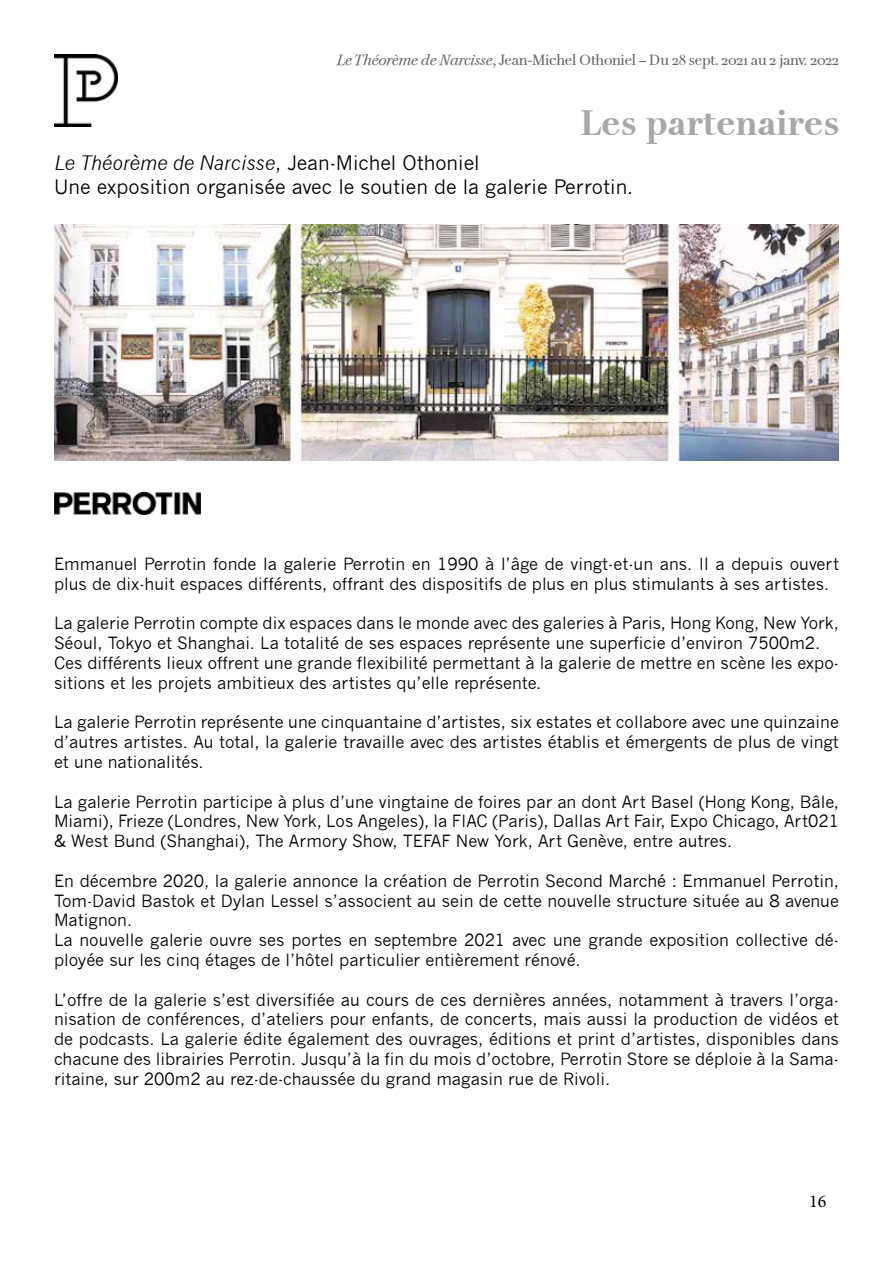
<style>
.page{position:relative;width:893px;height:1263px;background:#fff}
.page>*{position:absolute;margin:0;border:0;box-sizing:border-box;transform-origin:0 0}
.t1{font:700 36px "Petit Palais";color:#a8a8a7}
.t2{font:19.5px/23.4px "News Gothic";color:#000}
.t3{font:18px "Minion Pro";color:#000}
.t4{font:16.5px/19.8px "News Gothic";color:#000}
.t5{font:15px "Petit Palais Normal";letter-spacing:-.025em;color:#636569}
.s1{font-family:"Petit Palais";font-style:italic}
.s2{font-style:italic}
</style>
<div class="page">
<img style="left:54px;top:54px;width:64px;height:72px">
<img style="left:54px;top:491px;width:147px;height:23px">
<img style="left:54px;top:224px;width:785px;height:236px">
<p class="t5" style="left:337px;top:51px;width:503px"><span class="s1">Le Théorème de Narcisse</span>, Jean-Michel Othoniel – Du 28 sept. 2021 au 2 janv. 2022</p>
<h1 class="t1" style="left:580px;top:101px;width:261px">Les partenaires</h1>
<p class="t2" style="left:54px;top:152px;width:581px"><span class="s2">Le Théorème de Narcisse</span>, Jean-Michel Othoniel<br>Une exposition organisée avec le soutien de la galerie Perrotin.</p>
<p class="t4" style="left:54px;top:554px;width:786px">Emmanuel Perrotin fonde la galerie Perrotin en 1990 à l’âge de vingt-et-un ans. Il a depuis ouvert plus de dix-huit espaces différents, offrant des dispositifs de plus en plus stimulants à ses artistes.</p>
<p class="t4" style="left:54px;top:614px;width:786px">La galerie Perrotin compte dix espaces dans le monde avec des galeries à Paris, Hong Kong, New York, Séoul, Tokyo et Shanghai. La totalité de ses espaces représente une superficie d’environ 7500m2.<br>Ces différents lieux offrent une grande flexibilité permettant à la galerie de mettre en scène les expo&shy;sitions et les projets ambitieux des artistes qu’elle représente.</p>
<p class="t4" style="left:54px;top:713px;width:786px;text-align:justify">La galerie Perrotin représente une cinquantaine d’artistes, six estates et collabore avec une quinzaine d’autres artistes. Au total, la galerie travaille avec des artistes établis et émergents de plus de vingt et une nationalités.</p>
<p class="t4" style="left:54px;top:792px;width:786px;text-align:justify">La galerie Perrotin participe à plus d’une vingtaine de foires par an dont Art Basel (Hong Kong, Bâ le, Miami), Frieze (Londres, New York, Los Angeles), la FIAC (Paris), Dallas Art Fair, Expo Chicago, Art021 &amp; West Bund (Shanghai), The Armory Show, TEFAF New York, Art Genève, entre autres.</p>
<p class="t4" style="left:54px;top:871px;width:786px">En décembre 2020, la galerie annonce la création de Perrotin Second Marché : Emmanuel Perrotin, Tom-David Bastok et Dylan Lessel s’associent au sein de cette nouvelle structure située au 8 avenue Matignon.<br>La nouvelle galerie ouvre ses portes en septembre 2021 avec une grande exposition collective dé&shy;ployée sur les cinq étages de l’hôtel particulier entièrement rénové.</p>
<p class="t4" style="left:54px;top:990px;width:786px;text-align:justify">L’offre de la galerie s’est diversifiée au cours de ces dernières années, notamment à travers l’orga&shy;nisation de conférences, d’ateliers pour enfants, de concerts, mais aussi la production de vidéos et de podcasts. La galerie édite également des ouvrages, éditions et print d’artistes, disponibles dans chacune des librairies Perrotin. Jusqu’à la fin du mois d’octobre, Perrotin Store se déploie à la Sama&shy;ritaine, sur 200m2 au rez-de-chaussée du grand magasin rue de Rivoli.</p>
<p class="t3" style="left:809px;top:1189px;width:19px">16</p>
</div>
